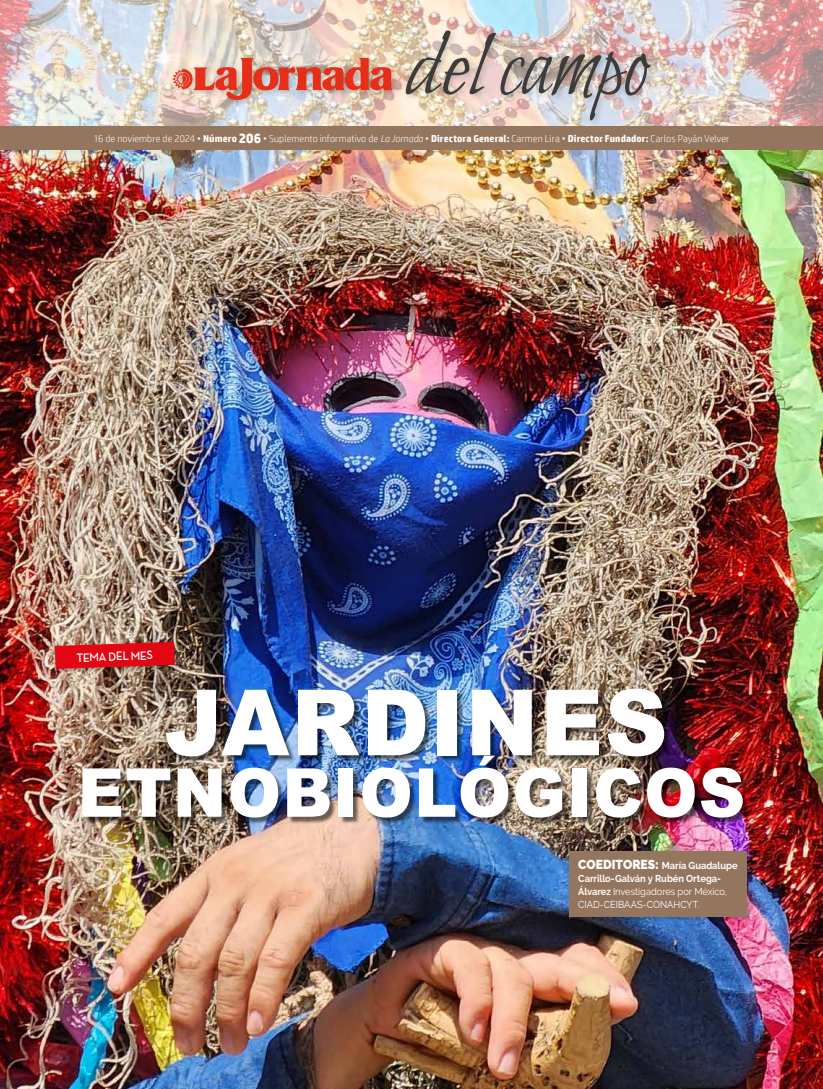
<style>
.page{position:relative;width:823px;height:1089px;background:#fff}
.page>*{position:absolute;margin:0;border:0;box-sizing:border-box;transform-origin:0 0}
.t1{font:900 91.5px "Arial";letter-spacing:.02em;color:#fff;scale:.95 1}
.t2{font:900 67.5px "Arial";letter-spacing:.015em;color:#fff;scale:.95 1}
.t3{font:600 12.4px "Neutra Text";color:#fff;scale:.94 1}
.t4{font:300 10px "HP Simplified";letter-spacing:.01em;color:#fff}
.t5{font:700 10px/13px "Raleway";letter-spacing:-.005em;color:#fff;scale:.93 1}
.s1{font-weight:700}
.s2{font-weight:700;font-size:14px}
.s3{font-style:italic}
.s4{font-weight:900;font-size:13px}
.s5{font-weight:400}
</style>
<div class="page">
<img style="left:0;top:150px;width:822px;height:939px">
<img style="left:0;top:0;width:822px;height:126px">
<div style="left:0;top:126px;width:822px;height:24px;background:#94755d"></div>
<div style="left:568px;top:850px;width:184px;height:72px;background:#000;opacity:.21"></div>
<div style="left:569px;top:851px;width:177px;height:66px;background:#94755d"></div>
<div style="left:169px;top:27px;width:489px;height:101px;background:#000;opacity:.21"></div>
<img style="left:405px;top:30px;width:245px;height:91px">
<img style="left:172px;top:58px;width:220px;height:42px">
<div style="left:54px;top:641px;width:126px;height:33px;background:#000;opacity:.21"></div>
<svg style="left:55px;top:642px;width:119px;height:27px"></svg>
<div style="left:83px;top:690px;width:666px;height:134px;background:#000;opacity:.55"></div>
<p class="t4" style="left:93px;top:133px;width:637px">16 de noviembre de 2024 • <span class="s1">Número</span> <span class="s2">206</span> • Suplemento informativo de <span class="s3">La Jornada</span> • <span class="s1">Directora General:</span> Carmen Lira • <span class="s1">Director Fundador:</span> Carlos Payán Velver</p>
<p class="t3" style="left:76px;top:650px;width:83px;rotate:-2deg">TEMA DEL MES</p>
<h1 class="t1" style="left:164px;top:656px;width:530px">JARDINES</h1>
<h2 class="t2" style="left:78px;top:744px;width:703px">ETNOBIOLÓGICOS</h2>
<p class="t5" style="left:578px;top:859px;width:173px"><span class="s4">COEDITORES:</span> María Guadalupe<br>Carrillo-Galván y Rubén Ortega-<br>Álvarez <span class="s5">Investigadores por México,<br>CIAD-CEIBAAS-CONAHCYT.</span></p>
</div>
